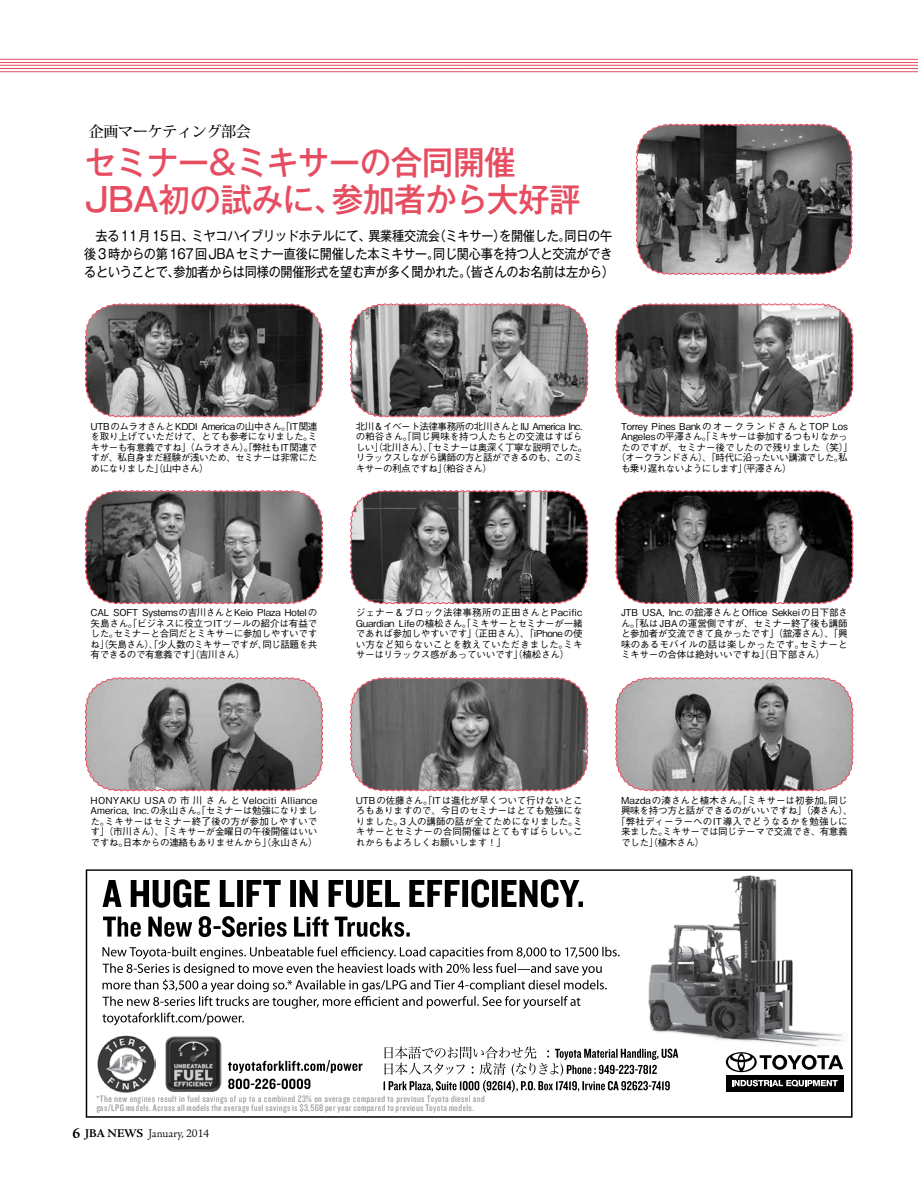
<style>
.page{position:relative;width:918px;height:1188px;background:#fff}
.page>*{position:absolute;margin:0;border:0;box-sizing:border-box;transform-origin:0 0}
.t1{font:500 33px/37.5px "Gothic MB101 Pro";letter-spacing:-.02em;color:#e64d61;scale:.96 1}
.t2{font:500 15px "Koz Min Pro";letter-spacing:-.02em;color:#000}
.t3{font:13.5px/18px "Gothic MB101 Pro";letter-spacing:-.02em;color:#000;scale:.9 1}
.t4{font:300 12px "Adobe Jenson Pro";color:#000}
.t5{font:9.75px/9px "Knockout HTF29 Junior Liteweight";letter-spacing:.035em;color:#939598}
.t6{font:500 9.6px/10.5px "Gothic BBB Pro";letter-spacing:-.03em;color:#000;text-align:justify}
.t7{font:500 9.6px/10.5px "Gothic BBB Pro";letter-spacing:-.05em;color:#000}
.t8{font:500 9.6px "Gothic BBB Pro";letter-spacing:-.01em;color:#000}
.t9{font:500 9.6px "Gothic BBB Pro";color:#000}
.t10{font:500 9.6px "Gothic BBB Pro";letter-spacing:-.005em;color:#000}
.t11{font:500 9.6px "Gothic BBB Pro";letter-spacing:.005em;color:#000}
.t12{font:500 9.6px "Gothic BBB Pro";letter-spacing:-.06em;color:#000}
.s1{font-weight:700;font-size:15px}
.s2{font-weight:700}
</style>
<div class="page">
<svg style="left:85px;top:303px;width:238px;height:115px;background:#625e5f"></svg>
<svg style="left:350px;top:303px;width:239px;height:115px;background:#868283"></svg>
<svg style="left:615px;top:303px;width:239px;height:115px;background:#726e6e"></svg>
<svg style="left:636px;top:124px;width:217px;height:151px;background:#635f60"></svg>
<svg style="left:85px;top:490px;width:238px;height:114px;background:#757171"></svg>
<svg style="left:350px;top:490px;width:239px;height:114px;background:#5c5858"></svg>
<svg style="left:615px;top:490px;width:239px;height:114px;background:#3c3838"></svg>
<svg style="left:85px;top:677px;width:238px;height:115px;background:#999595"></svg>
<svg style="left:350px;top:677px;width:239px;height:115px;background:#6f6b6c"></svg>
<svg style="left:615px;top:677px;width:239px;height:115px;background:#9a9697"></svg>
<svg style="left:86px;top:869px;width:767px;height:249px"></svg>
<svg style="left:0;top:58px;width:918px;height:15px"></svg>
<h2 class="t2" style="left:89px;top:120px;width:163px">企画マーケティング部会</h2>
<h1 class="t1" style="left:85px;top:139px;width:519px">セミナー&amp;ミキサーの合同開催<br>JBA初の試みに、参加者から大好評</h1>
<h3 class="t3" style="left:84px;top:225px;width:590px;text-indent:11px">去る11月15日、ミヤコハイブリッドホテルにて、異業種交流会（ミキサー）を開催した。同日の午後３時からの第167回JBAセミナー直後に開催した本ミキサー。同じ関心事を持つ人と交流ができるということで、参加者からは同様の開催形式を望む声が多く聞かれた。（皆さんのお名前は左から）</h3>
<p class="t6" style="left:91px;top:419px;width:228px">UTBのムラオさんとKDDI Americaの山中さん。「IT関連を取り上げていただけて、とても参考になりました。ミキサーも有意義ですね」（ムラオさん）。「弊社もIT関連ですが、私自身まだ経験が浅いため、セミナーは非常にためになりました」（山中さん）</p>
<p class="t7" style="left:356px;top:419px;width:233px">北川＆イベート法律事務所の北川さんとIIJ America Inc.の粕谷さん。「同じ興味を持つ人たちとの交流はすばらしい」（北川さん）、「セミナーは奥深く丁寧な説明でした。リラックスしながら講師の方と話ができるのも、このミキサーの利点ですね」（粕谷さん）</p>
<p class="t8" style="left:621px;top:418px;width:228px">Torrey Pines BankのオークランドさんとTOP Los</p>
<p class="t6" style="left:621px;top:430px;width:228px">Angelesの平澤さん。「ミキサーは参加するつもりなかっ</p>
<p class="t10" style="left:621px;top:439px;width:233px">たのですが、セミナー後でしたので残りました（笑）」</p>
<p class="t7" style="left:616px;top:451px;width:233px">（オークランドさん）、「時代に沿ったいい講演でした。私</p>
<p class="t12" style="left:621px;top:460px;width:172px">も乗り遅れないようにします」（平澤さん）</p>
<p class="t6" style="left:91px;top:606px;width:228px">CAL SOFT Systemsの吉川さんとKeio Plaza Hotelの矢島さん。「ビジネスに役立つITツールの紹介は有益でした。セミナーと合同だとミキサーに参加しやすいですね」（矢島さん）、「少人数のミキサーですが、同じ話題を共有できるので有意義です」（吉川さん）</p>
<p class="t6" style="left:356px;top:606px;width:228px">ジェナー＆ブロック法律事務所の正田さんとPacific Guardian Lifeの植松さん。「ミキサーとセミナーが一緒であれば参加しやすいです」（正田さん）、「iPhoneの使い方など知らないことを教えていただきました。ミキサーはリラックス感があっていいです」（植松さん）</p>
<p class="t6" style="left:621px;top:606px;width:228px">JTB USA, Inc.の舘澤さんとOffice Sekkeiの日下部さん。「私はJBAの運営側ですが、セミナー終了後も講師と参加者が交流できて良かったです」（舘澤さん）、「興味のあるモバイルの話は楽しかったです。セミナーとミキサーの合体は絶対いいですね」（日下部さん）</p>
<p class="t6" style="left:91px;top:793px;width:229px">HONYAKU USA の市川さんと Velociti Alliance America, Inc.の永山さん。「セミナーは勉強になりました。ミキサーはセミナー終了後の方が参加しやすいです」（市川さん）、「ミキサーが金曜日の午後開催はいいですね。日本からの連絡もありませんから」（永山さん）</p>
<p class="t6" style="left:356px;top:793px;width:228px">UTBの佐藤さん。「ITは進化が早くついて行けないところもありますので、今日のセミナーはとても勉強になりました。３人の講師の話が全てためになりました。ミキサーとセミナーの合同開催はとてもすばらしい。これからもよろしくお願いします！」</p>
<p class="t9" style="left:621px;top:792px;width:228px">Mazdaの湊さんと植木さん。「ミキサーは初参加。同じ</p>
<p class="t6" style="left:621px;top:804px;width:233px">興味を持つ方と話ができるのがいいですね」（湊さん）、</p>
<p class="t11" style="left:616px;top:813px;width:233px">「弊社ディーラーへのIT導入でどうなるかを勉強しに</p>
<p class="t6" style="left:621px;top:825px;width:228px">来ました。ミキサーでは同じテーマで交流でき、有意義</p>
<p class="t6" style="left:621px;top:836px;width:85px">でした」（植木さん）</p>
<p class="t5" style="left:96px;top:1095px;width:390px">*The new engines result in fuel savings of up to a combined 23% on average compared to previous Toyota diesel and gas/LPG models. Acrossall models theaverage fuel savings is $3,568 per year comparedtopreviousToyota models.</p>
<p class="t4" style="left:73px;top:1127px;width:138px"><span class="s1">6</span> <span class="s2">JBA NEWS</span> January, 2014</p>
</div>
